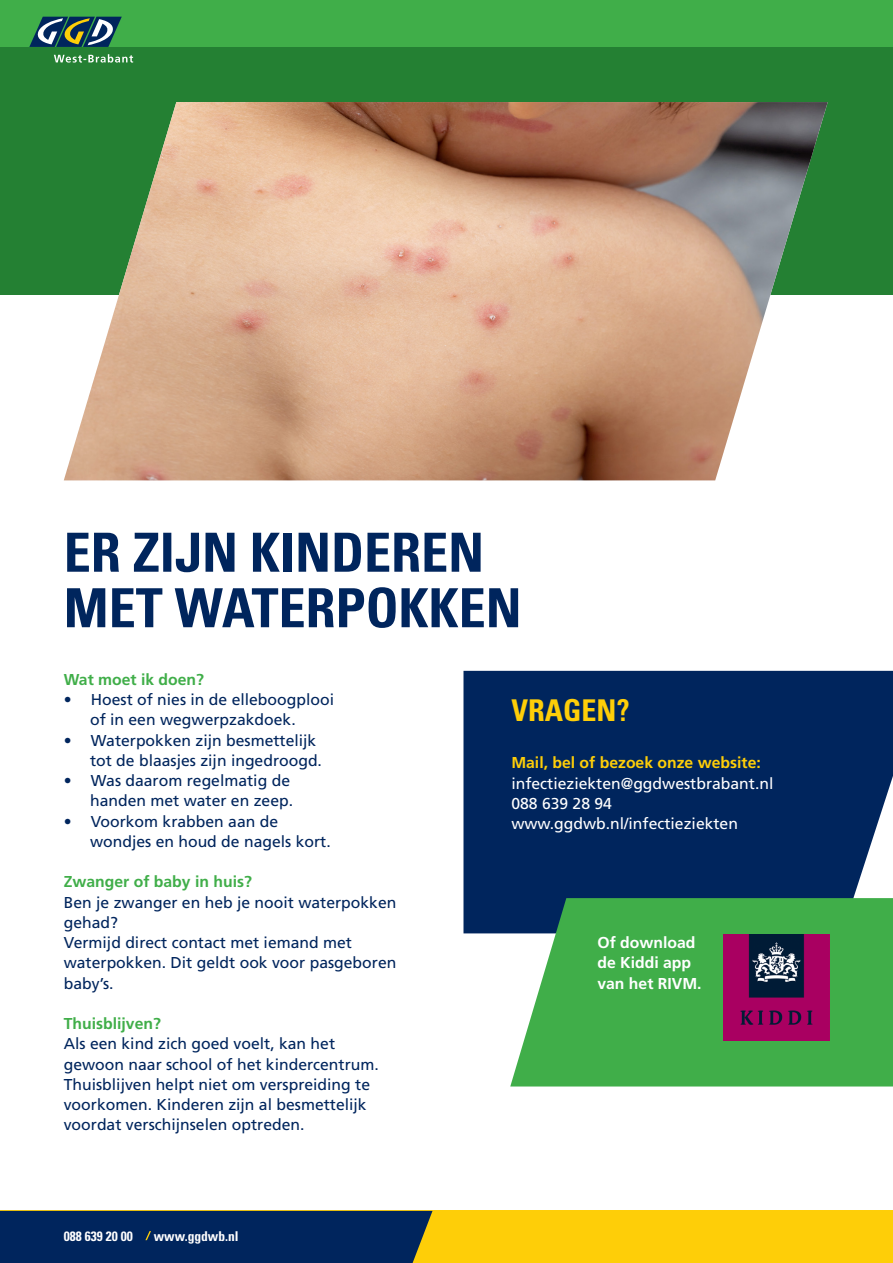
<style>
.page{position:relative;width:893px;height:1263px;background:#fff}
.page>*{position:absolute;margin:0;border:0;box-sizing:border-box;transform-origin:0 0}
.Body_tekst_bold{font:700 condensed 54px/55.5px "Univers LT Pro";color:#00255d}
.t1{font:700 condensed 30px "Univers LT Pro";color:#fece08}
.Body_tekst{font:15.75px/20.2px "Frutiger LT Pro";color:#00255d}
.Body_tekst_wit{font:15.75px "Frutiger LT Pro";color:#fff}
.Body_kop_groen{font:700 15.75px "Frutiger LT Pro";color:#40ae49}
.Body_tekst_wit-2{font:700 15.75px/20.2px "Frutiger LT Pro";color:#fff}
.Body_tekst_wit-3{font:700 15.75px "Frutiger LT Pro";color:#fece08}
.t2{font:700 condensed 13.5px "Univers LT Pro";color:#fff}
</style>
<div class="page">
<div style="left:463px;top:671px;width:430px;height:262px;background:#00255d"></div>
<div style="left:0;top:1211px;width:893px;height:52px;background:#fece08"></div>
<div style="left:0;top:37px;width:893px;height:258px;background:#248033"></div>
<div style="left:0;top:0;width:893px;height:47px;background:#40ae49"></div>
<img style="left:64px;top:102px;width:764px;height:378px">
<div style="left:0;top:1211px;width:432px;height:52px;background:#00255d"></div>
<svg style="left:29px;top:17px;width:93px;height:30px"></svg>
<svg style="left:54px;top:54px;width:79px;height:9px"></svg>
<svg style="left:510px;top:898px;width:383px;height:188px;background:#49ad54"></svg>
<img style="left:723px;top:934px;width:106px;height:106px">
<p class="Body_tekst_bold" style="left:64px;top:524px;width:459px">ER ZIJN KINDEREN<br>MET WATERPOKKEN</p>
<p class="Body_kop_groen" style="left:64px;top:670px;width:142px">Wat moet ik doen?</p>
<p class="Body_tekst" style="left:64px;top:689px;width:272px">• Hoest of nies in de elleboogplooi</p>
<p class="Body_tekst" style="left:90px;top:710px;width:207px">of in een wegwerpzakdoek.</p>
<p class="Body_tekst" style="left:64px;top:730px;width:254px">• Waterpokken zijn besmettelijk</p>
<p class="Body_tekst" style="left:90px;top:750px;width:233px">tot de blaasjes zijn ingedroogd.</p>
<p class="Body_tekst" style="left:64px;top:770px;width:228px">• Was daarom regelmatig de</p>
<p class="Body_tekst" style="left:90px;top:791px;width:205px">handen met water en zeep.</p>
<p class="Body_tekst" style="left:64px;top:811px;width:216px">• Voorkom krabben aan de</p>
<p class="Body_tekst" style="left:90px;top:831px;width:242px">wondjes en houd de nagels kort.</p>
<p class="Body_kop_groen" style="left:64px;top:872px;width:190px">Zwanger of baby in huis?</p>
<p class="Body_tekst" style="left:64px;top:892px;width:334px">Ben je zwanger en heb je nooit waterpokken gehad?</p>
<p class="Body_tekst" style="left:64px;top:932px;width:334px">Vermijd direct contact met iemand met waterpokken. Dit geldt ook voor pasgeboren baby’s.</p>
<p class="Body_kop_groen" style="left:64px;top:1014px;width:99px">Thuisblijven?</p>
<p class="Body_tekst" style="left:64px;top:1034px;width:317px">Als een kind zich goed voelt, kan het gewoon naar school of het kindercentrum.</p>
<p class="Body_tekst" style="left:64px;top:1074px;width:308px">Thuisblijven helpt niet om verspreiding te</p>
<p class="Body_tekst" style="left:64px;top:1094px;width:304px">voorkomen. Kinderen zijn al besmettelijk voordat verschijnselen optreden.</p>
<p class="t2" style="left:64px;top:1228px;width:70px">088 639 20 00</p>
<p class="t2" style="left:154px;top:1228px;width:87px">www.ggdwb.nl</p>
<p class="t1" style="left:511px;top:692px;width:120px">VRAGEN?</p>
<p class="Body_tekst_wit-3" style="left:511px;top:753px;width:251px">Mail, bel of bezoek onze website:</p>
<p class="Body_tekst_wit" style="left:511px;top:774px;width:264px">infectieziekten@ggdwestbrabant.nl</p>
<p class="Body_tekst_wit" style="left:511px;top:794px;width:102px">088 639 28 94</p>
<p class="Body_tekst_wit" style="left:511px;top:814px;width:228px">www.ggdwb.nl/infectieziekten</p>
<p class="Body_tekst_wit-2" style="left:597px;top:932px;width:100px">Of download</p>
<p class="Body_tekst_wit-2" style="left:597px;top:953px;width:106px">de Kiddi app van het RIVM.</p>
</div>
